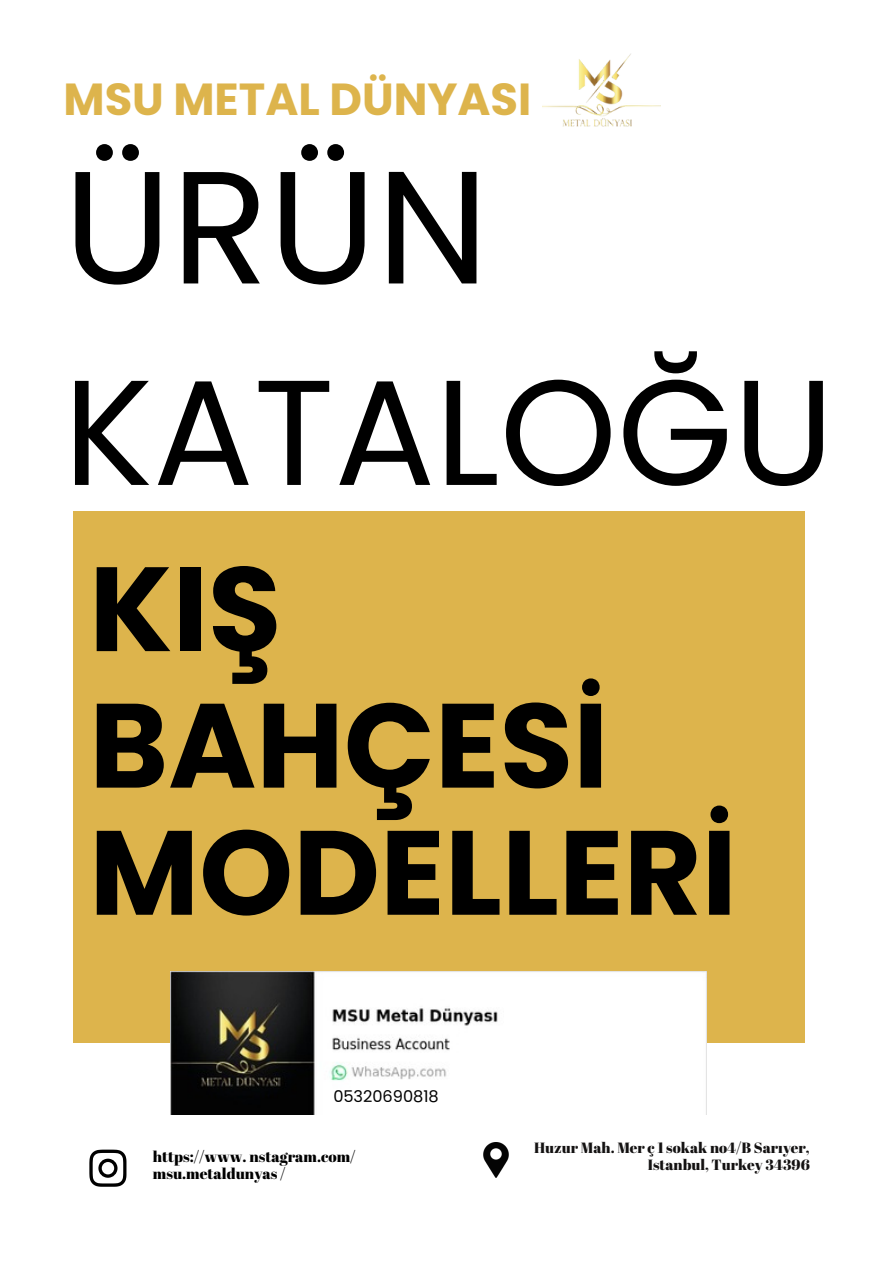
<style>
.page{position:relative;width:894px;height:1264px;background:#fff}
.page>*{position:absolute;margin:0;border:0;box-sizing:border-box;transform-origin:0 0}
.t1{font:159.75px "Poppins";color:#000}
.t2{font:149.25px "Poppins";color:#000}
.t3{font:700 119.55px "Poppins";color:#000}
.t4{font:700 44.85px "Poppins";color:#ddb44c}
.t5{font:16.2px "Poppins";color:#000}
.t6{font:15.15px/16.8px "Abril Fatface";color:#000}
.t7{font:14.85px/16.8px "Abril Fatface";color:#141212;text-align:right}
</style>
<div class="page">
<svg style="left:89px;top:1149px;width:37px;height:37px"></svg>
<div style="left:73px;top:511px;width:731px;height:531px;background:#ddb44c"></div>
<img style="left:483px;top:1142px;width:25px;height:35px">
<img style="left:542px;top:53px;width:118px;height:74px">
<img style="left:171px;top:971px;width:535px;height:143px">
<p class="t4" style="left:63px;top:67px;width:469px">MSU METAL DÜNYASI</p>
<p class="t1" style="left:63px;top:116px;width:427px">ÜRÜN</p>
<p class="t2" style="left:63px;top:328px;width:771px">KATALOĞU</p>
<h2 class="t3" style="left:89px;top:525px;width:194px">KIŞ</h2>
<p class="t3" style="left:89px;top:662px;width:520px">BAHÇESİ</p>
<p class="t3" style="left:89px;top:789px;width:649px">MODELLERİ</p>
<h1 class="t5" style="left:333px;top:1084px;width:107px">05320690818</h1>
<h1 class="t6" style="left:153px;top:1148px;width:204px">https://www. nstagram.com/ msu.metaldunyas /</h1>
<h1 class="t7" style="left:534px;top:1139px;width:277px">Huzur Mah. Mer ç 1 sokak no4/B Sarıyer,<br>Istanbul, Turkey 34396</h1>
</div>
